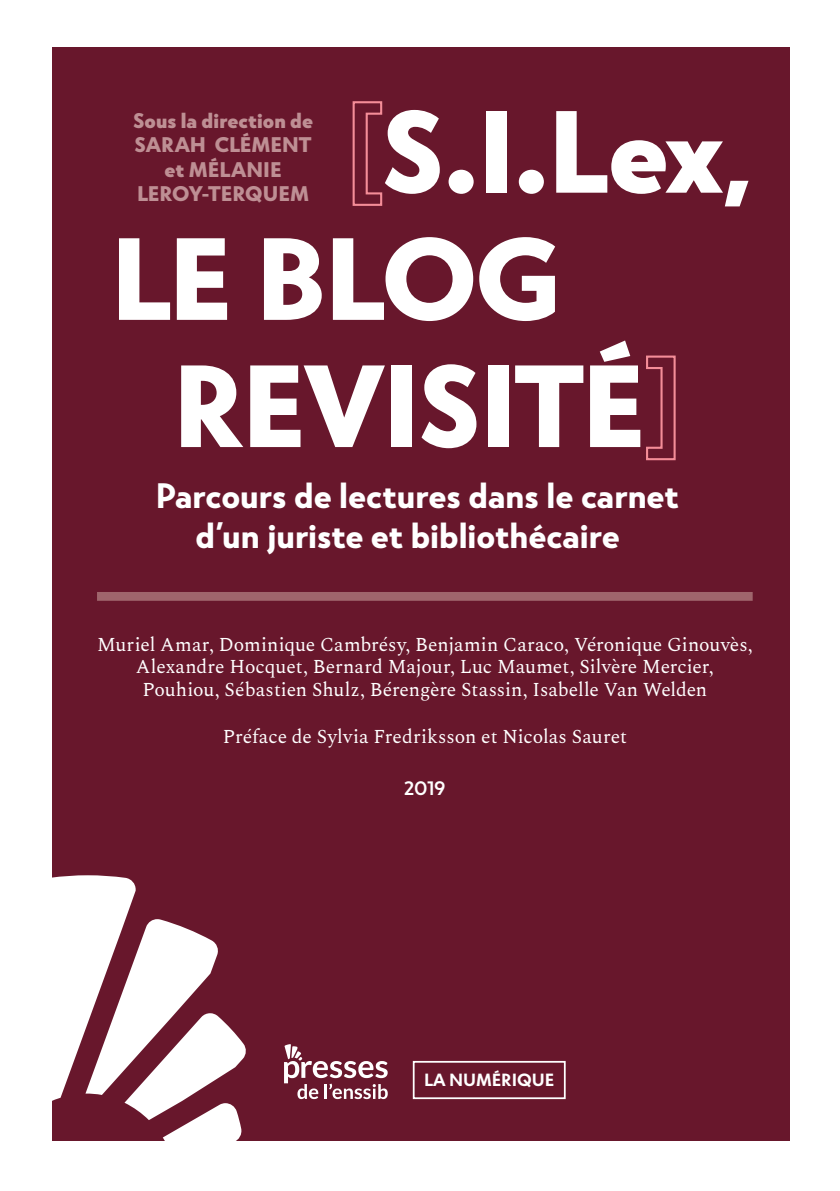
<style>
.page{position:relative;width:840px;height:1191px;background:#fff}
.page>*{position:absolute;margin:0;border:0;box-sizing:border-box;transform-origin:0 0}
.t1{font:900 116.6px "Atlan";letter-spacing:-.015em;color:#fff}
.t2{font:700 35.4px/40.6px "Atlan";color:#fff;text-align:center}
.t3{font:900 21.2px/24.4px "Atlan";color:#be8f94;text-align:center}
.t4{font:19.4px/22.4px "Spectral";letter-spacing:-.005em;color:#fff;text-align:center}
.t5{font:600 19.4px "Atlan";color:#fff}
.t6{font:700 17.6px "Atlan";color:#fff}
</style>
<div class="page">
<div style="left:52px;top:47px;width:737px;height:1094px;background:#68172c"></div>
<div style="left:412px;top:1061px;width:153px;height:38px;border:2px solid #fff"></div>
<svg style="left:284px;top:1044px;width:103px;height:55px"></svg>
<svg style="left:352px;top:101px;width:31px;height:105px"></svg>
<svg style="left:646px;top:355px;width:30px;height:106px"></svg>
<div style="left:97px;top:592px;width:655px;height:9px;background:#9f656c"></div>
<svg style="left:52px;top:875px;width:194px;height:266px"></svg>
<p class="t1" style="left:381px;top:82px;width:373px">S.I.Lex,</p>
<p class="t1" style="left:110px;top:210px;width:451px">LE BLOG</p>
<p class="t1" style="left:172px;top:337px;width:473px">REVISITÉ</p>
<p class="t2" style="left:155px;top:475px;width:524px">Parcours de lectures dans le carnet d’un juriste et bibliothécaire</p>
<p class="t3" style="left:133px;top:108px;width:181px">Sous la direction de<br>SARAH CLÉMENT et MÉLANIE<br>LEROY-TERQUEM</p>
<p class="t4" style="left:97px;top:632px;width:656px">Muriel Amar, Dominique Cambrésy, Benjamin Caraco, Véronique Ginouvès,<br>Alexandre Hocquet, Bernard Majour, Luc Maumet, Silvère Mercier,<br>Pouhiou, Sébastien Shulz, Bérengère Stassin, Isabelle Van Welden</p>
<p class="t4" style="left:222px;top:724px;width:405px">Préface de Sylvia Fredriksson et Nicolas Sauret</p>
<p class="t5" style="left:404px;top:777px;width:43px">2019</p>
<p class="t6" style="left:424px;top:1070px;width:131px">LA NUMÉRIQUE</p>
</div>
